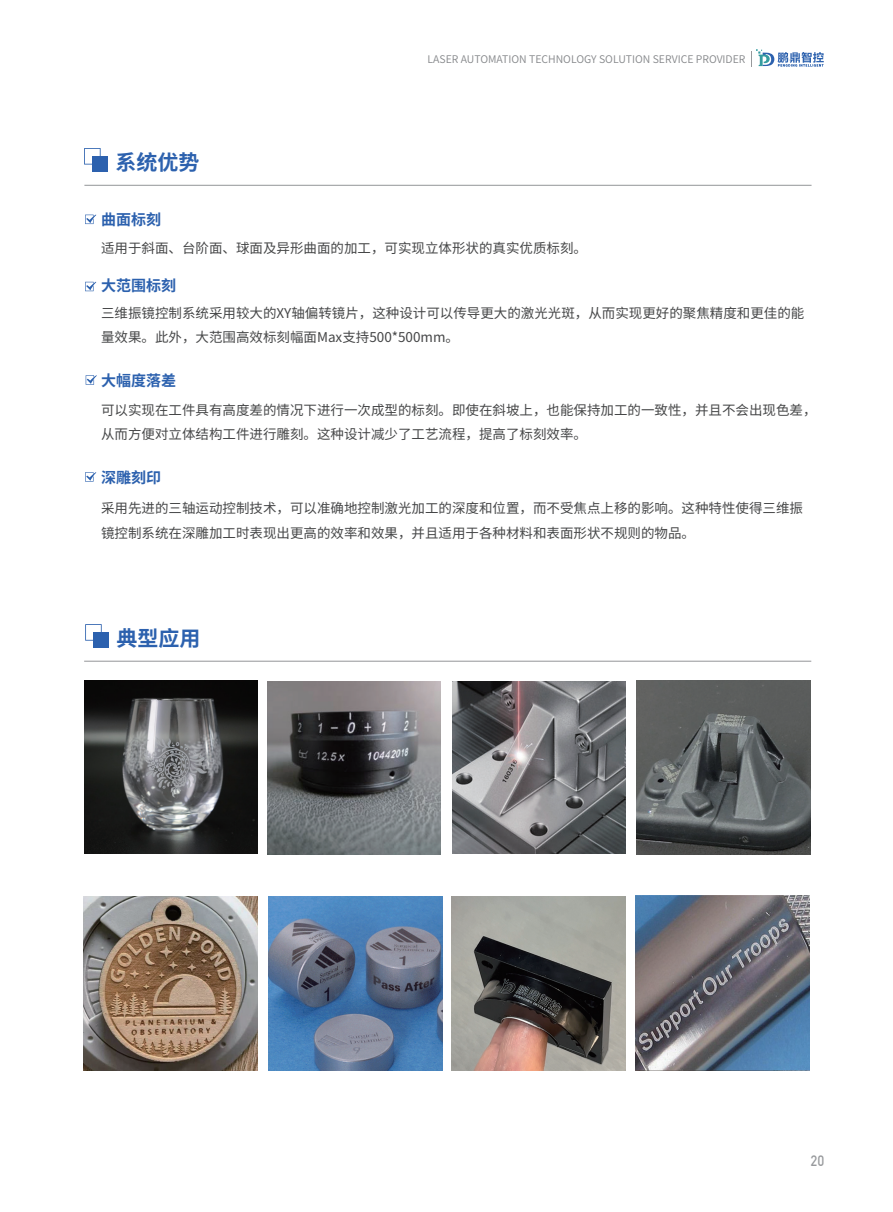
<style>
.page{position:relative;width:893px;height:1212px;background:#fff}
.page>*{position:absolute;margin:0;border:0;box-sizing:border-box;transform-origin:0 0}
.t1{font:700 21px "Source Han Sans SC";color:#2c61ae}
.t2{font:700 15px "Source Han Sans SC";color:#2c61ae}
.t3{font:500 14.85px "DIN";color:#97999c;scale:.88 1}
.t4{font:13.5px/24.6px "Source Han Sans SC";color:#454647}
.t5{font:10.5px "Source Han Sans SC";color:#848689}
</style>
<div class="page">
<svg style="left:751px;top:49px;width:73px;height:18px"></svg>
<hr style="left:84px;top:185px;width:727px;height:1px;background:#939598">
<svg style="left:85px;top:214px;width:11px;height:10px"></svg>
<svg style="left:86px;top:375px;width:11px;height:10px"></svg>
<svg style="left:85px;top:282px;width:11px;height:9px"></svg>
<hr style="left:84px;top:661px;width:727px;height:1px;background:#939598">
<svg style="left:85px;top:472px;width:11px;height:10px"></svg>
<img style="left:85px;top:681px;width:173px;height:173px">
<img style="left:267px;top:681px;width:174px;height:173px">
<img style="left:453px;top:681px;width:172px;height:172px">
<img style="left:636px;top:680px;width:174px;height:174px">
<img style="left:84px;top:896px;width:174px;height:174px">
<img style="left:268px;top:896px;width:174px;height:174px">
<img style="left:452px;top:897px;width:173px;height:173px">
<img style="left:636px;top:896px;width:174px;height:174px">
<svg style="left:84px;top:148px;width:17px;height:17px"></svg>
<div style="left:92px;top:156px;width:16px;height:15px;background:#2c61ae"></div>
<svg style="left:85px;top:624px;width:17px;height:17px"></svg>
<div style="left:93px;top:632px;width:16px;height:15px;background:#2c61ae"></div>
<h1 class="t1" style="left:115px;top:150px;width:85px">系统优势</h1>
<p class="t2" style="left:101px;top:211px;width:61px">曲面标刻</p>
<p class="t5" style="left:427px;top:53px;width:319px">LASER AUTOMATION TECHNOLOGY SOLUTION SERVICE PROVIDER</p>
<p class="t4" style="left:101px;top:236px;width:487px">适用于斜面、台阶面、球面及异形曲面的加工，可实现立体形状的真实优质标刻。</p>
<p class="t2" style="left:101px;top:277px;width:76px">大范围标刻</p>
<p class="t4" style="left:101px;top:301px;width:705px">三维振镜控制系统采用较大的XY轴偏转镜片，这种设计可以传导更大的激光光斑，从而实现更好的聚焦精度和更佳的能量效果。此外，大范围高效标刻幅面Max支持500*500mm。</p>
<p class="t2" style="left:101px;top:372px;width:76px">大幅度落差</p>
<p class="t4" style="left:101px;top:398px;width:717px">可以实现在工件具有高度差的情况下进行一次成型的标刻。即使在斜坡上，也能保持加工的一致性，并且不会出现色差，从而方便对立体结构工件进行雕刻。这种设计减少了工艺流程，提高了标刻效率。</p>
<p class="t2" style="left:101px;top:469px;width:61px">深雕刻印</p>
<p class="t4" style="left:101px;top:496px;width:703px">采用先进的三轴运动控制技术，可以准确地控制激光加工的深度和位置，而不受焦点上移的影响。这种特性使得三维振镜控制系统在深雕加工时表现出更高的效率和效果，并且适用于各种材料和表面形状不规则的物品。</p>
<h1 class="t1" style="left:117px;top:626px;width:85px">典型应用</h1>
<p class="t3" style="left:811px;top:1151px;width:17px">20</p>
</div>
